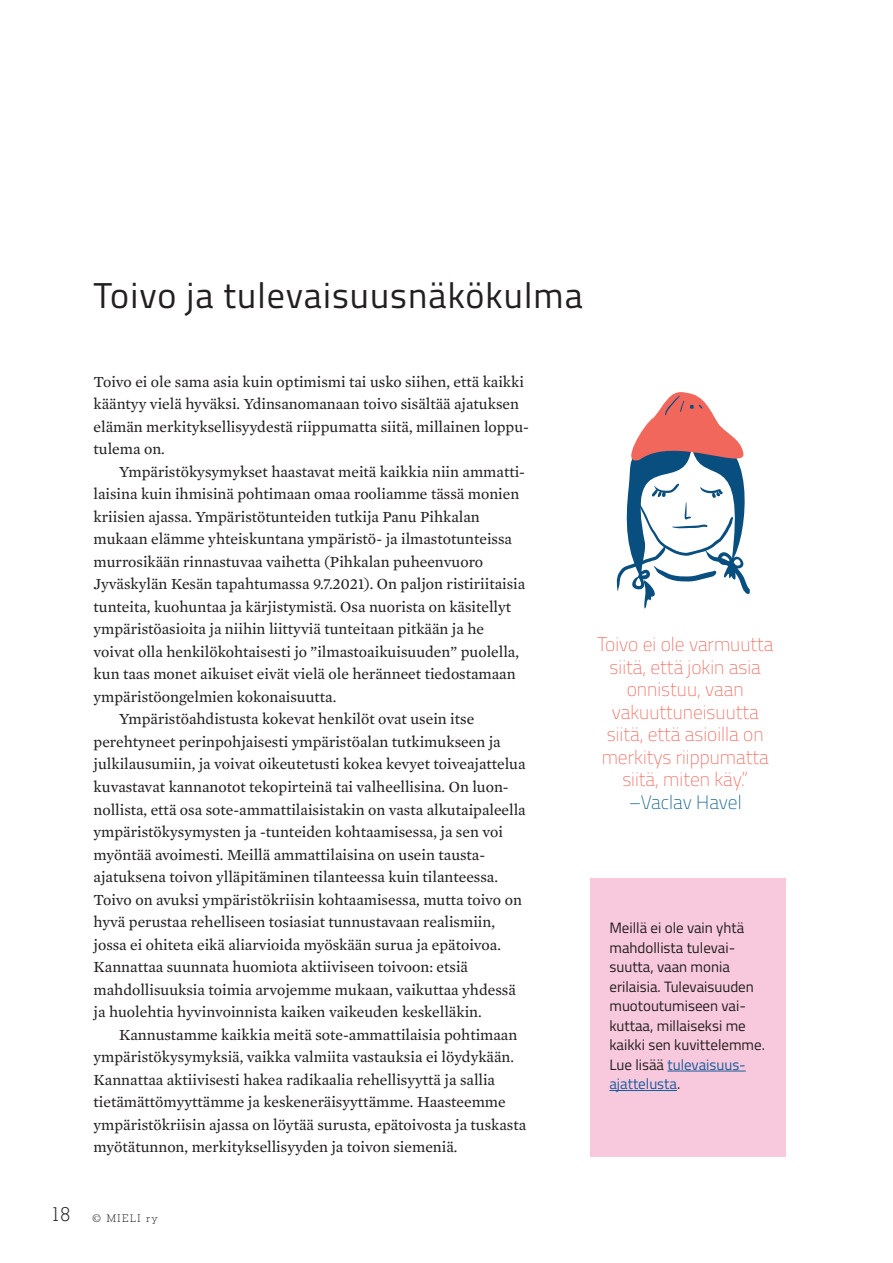
<style>
.page{position:relative;width:893px;height:1263px;background:#fff}
.page>*{position:absolute;margin:0;border:0;box-sizing:border-box;transform-origin:0 0}
.t1{font:36px "Cairo";letter-spacing:.03em;color:#231f20}
.t2{font:200 19.5px/22.5px "Cairo";color:#f2675b;text-align:center}
.t3{font:200 19.5px "Cairo";color:#015987}
.t4{font:15.75px/22.5px "Mercury Text G2";color:#231f20}
.t5{font:15px/19.5px "Cairo";color:#231f20}
.t6{font:300 10.5px "Memphis LT Std";letter-spacing:.15em;color:#231f20}
.s1{font-size:19.5px}
.s2{color:#175d9e}
</style>
<div class="page">
<svg style="left:617px;top:392px;width:133px;height:216px"></svg>
<div style="left:590px;top:878px;width:196px;height:279px;background:#f8c9dc"></div>
<hr style="left:667px;top:1071px;width:79px;height:1px;background:#175d9e">
<hr style="left:609px;top:1090px;width:68px;height:1px;background:#175d9e">
<h1 class="t1" style="left:94px;top:269px;width:491px">Toivo ja tulevaisuusnäkökulma</h1>
<p class="t4" style="left:94px;top:369px;width:437px">Toivo ei ole sama asia kuin optimismi tai usko siihen, että kaikki kääntyy vielä hyväksi. Ydinsanomanaan toivo sisältää ajatuksen elämän merkityksellisyydestä riippumatta siitä, millainen loppu&shy;tulema on.</p>
<p class="t4" style="left:119px;top:459px;width:407px">Ympäristökysymykset haastavat meitä kaikkia niin ammatti-</p>
<p class="t4" style="left:94px;top:482px;width:427px">laisina kuin ihmisinä pohtimaan omaa rooliamme tässä monien</p>
<p class="t4" style="left:94px;top:505px;width:388px">kriisien ajassa. Ympäristötunteiden tutkija Panu Pihkalan</p>
<p class="t4" style="left:94px;top:527px;width:420px">mukaan elämme yhteiskuntana ympäristö- ja ilmastotunteissa</p>
<p class="t4" style="left:94px;top:550px;width:391px">murrosikään rinnastuvaa vaihetta (Pihkalan puheenvuoro</p>
<p class="t4" style="left:94px;top:572px;width:433px">Jyväskylän Kesän tapahtumassa 9.7.2021). On paljon ristiriitaisia</p>
<p class="t4" style="left:94px;top:595px;width:419px">tunteita, kuohuntaa ja kärjistymistä. Osa nuorista on käsitellyt</p>
<p class="t4" style="left:94px;top:617px;width:392px">ympäristöasioita ja niihin liittyviä tunteitaan pitkään ja he</p>
<p class="t4" style="left:94px;top:640px;width:427px">voivat olla henkilökohtaisesti jo ”ilmastoaikuisuuden” puolella,</p>
<p class="t4" style="left:94px;top:662px;width:424px">kun taas monet aikuiset eivät vielä ole heränneet tiedostamaan</p>
<p class="t4" style="left:94px;top:685px;width:244px">ympäristöongelmien kokonaisuutta.</p>
<p class="t4" style="left:119px;top:707px;width:357px">Ympäristöahdistusta kokevat henkilöt ovat usein itse</p>
<p class="t4" style="left:94px;top:730px;width:409px">perehtyneet perinpohjaisesti ympäristöalan tutkimukseen ja</p>
<p class="t4" style="left:94px;top:752px;width:434px">julkilausumiin, ja voivat oikeutetusti kokea kevyet toiveajattelua</p>
<p class="t4" style="left:94px;top:775px;width:413px">kuvastavat kannanotot tekopirteinä tai valheellisina. On luon--</p>
<p class="t4" style="left:94px;top:797px;width:434px">nollista, että osa sote-ammattilaisistakin on vasta alkutaipaleella</p>
<p class="t4" style="left:94px;top:820px;width:411px">ympäristökysymysten ja -tunteiden kohtaamisessa, ja sen voi</p>
<p class="t4" style="left:94px;top:842px;width:393px">myöntää avoimesti. Meillä ammattilaisina on usein tausta-</p>
<p class="t4" style="left:94px;top:865px;width:406px">ajatuksena toivon ylläpitäminen tilanteessa kuin tilanteessa.</p>
<p class="t4" style="left:94px;top:887px;width:430px">Toivo on avuksi ympäristökriisin kohtaamisessa, mutta toivo on</p>
<p class="t4" style="left:94px;top:910px;width:403px">hyvä perustaa rehelliseen tosiasiat tunnustavaan realismiin,</p>
<p class="t4" style="left:94px;top:932px;width:409px">jossa ei ohiteta eikä aliarvioida myöskään surua ja epätoivoa.</p>
<p class="t4" style="left:94px;top:955px;width:376px">Kannattaa suunnata huomiota aktiiviseen toivoon: etsiä</p>
<p class="t4" style="left:94px;top:977px;width:424px">mahdollisuuksia toimia arvojemme mukaan, vaikuttaa yhdessä</p>
<p class="t4" style="left:94px;top:1000px;width:390px">ja huolehtia hyvinvoinnista kaiken vaikeuden keskelläkin.</p>
<p class="t4" style="left:119px;top:1022px;width:400px">Kannustamme kaikkia meitä sote-ammattilaisia pohtimaan</p>
<p class="t4" style="left:94px;top:1045px;width:422px">ympäristökysymyksiä, vaikka valmiita vastauksia ei löydykään.</p>
<p class="t4" style="left:94px;top:1067px;width:403px">Kannattaa aktiivisesti hakea radikaalia rehellisyyttä ja sallia</p>
<p class="t4" style="left:94px;top:1090px;width:414px">tietämättömyyttämme ja keskeneräisyyttämme. Haasteemme</p>
<p class="t4" style="left:94px;top:1112px;width:434px">ympäristökriisin ajassa on löytää surusta, epätoivosta ja tuskasta</p>
<p class="t4" style="left:94px;top:1135px;width:366px">myötätunnon, merkityksellisyyden ja toivon siemeniä.</p>
<p class="t6" style="left:51px;top:1211px;width:109px"><span class="s1">18</span> © MIELI ry</p>
<p class="t2" style="left:597px;top:633px;width:178px">Toivo ei ole varmuutta siitä, että jokin asia onnistuu, vaan vakuuttuneisuutta siitä, että asioilla on merkitys riippumatta siitä, miten käy.”</p>
<p class="t3" style="left:629px;top:788px;width:114px">–Vaclav Havel</p>
<p class="t5" style="left:609px;top:918px;width:157px">Meillä ei ole vain yhtä mahdollista tulevai&shy;suutta, vaan monia erilaisia. Tulevaisuuden muotoutumiseen vai&shy;kuttaa, millaiseksi me kaikki sen kuvittelemme.<br>Lue lisää <span class="s2">tulevaisuus&shy;ajattelusta</span>.</p>
</div>
